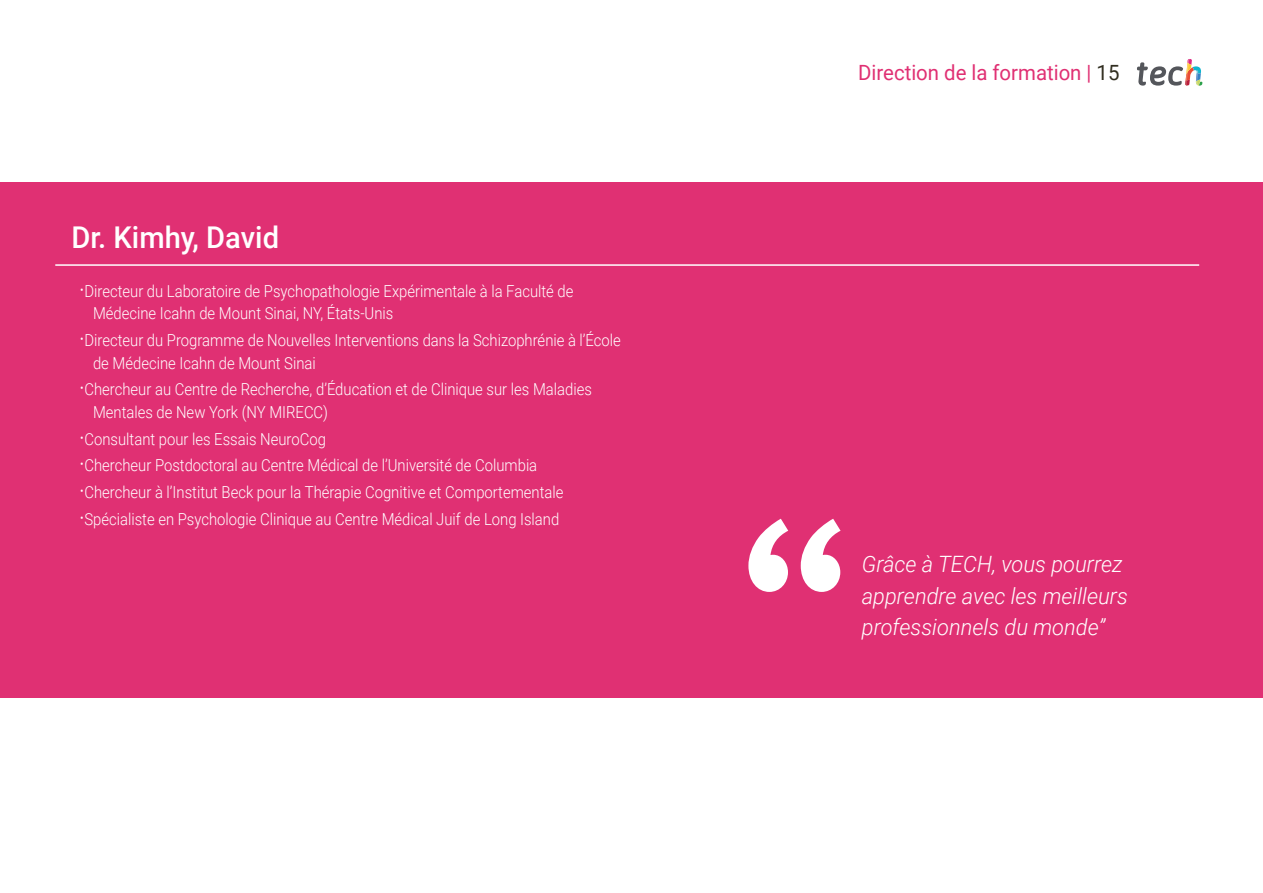
<style>
.page{position:relative;width:1263px;height:893px;background:#fff}
.page>*{position:absolute;margin:0;border:0;box-sizing:border-box;transform-origin:0 0}
.t1{font:500 30px "Roboto";color:#fff}
.t2{font:italic 300 22.5px/31.5px "Roboto";color:#fff}
.t3{font:21px "Roboto";color:#e03073}
.t4{font:300 16.5px/22.5px "Roboto";color:#fff;scale:.9 1}
.s1{color:#312e20}
</style>
<div class="page">
<div style="left:0;top:182px;width:1263px;height:516px;background:#e03073"></div>
<svg style="left:1137px;top:59px;width:65px;height:27px"></svg>
<svg style="left:748px;top:519px;width:92px;height:73px"></svg>
<hr style="left:55px;top:264px;width:1144px;height:2px;background:#fff">
<h1 class="t1" style="left:71px;top:216px;width:209px">Dr. Kimhy, David</h1>
<p class="t4" style="left:93px;top:279px;width:535px;text-indent:-13px"><sup>•</sup>Directeur du Laboratoire de Psychopathologie Expérimentale à la Faculté de<br>Médecine Icahn de Mount Sinai, NY, États-Unis</p>
<p class="t4" style="left:93px;top:328px;width:588px;text-indent:-13px"><sup>•</sup>Directeur du Programme de Nouvelles Interventions dans la Schizophrénie à l’École de Médecine Icahn de Mount Sinai</p>
<p class="t4" style="left:93px;top:378px;width:556px;text-indent:-13px"><sup>•</sup>Chercheur au Centre de Recherche, d’Éducation et de Clinique sur les Maladies<br>Mentales de New York (NY MIRECC)</p>
<p class="t4" style="left:80px;top:427px;width:274px"><sup>•</sup>Consultant pour les Essais NeuroCog</p>
<p class="t4" style="left:80px;top:454px;width:509px"><sup>•</sup>Chercheur Postdoctoral au Centre Médical de l’Université de Columbia</p>
<p class="t4" style="left:80px;top:480px;width:538px"><sup>•</sup>Chercheur à l’Institut Beck pour la Thérapie Cognitive et Comportementale</p>
<p class="t4" style="left:80px;top:507px;width:534px"><sup>•</sup>Spécialiste en Psychologie Clinique au Centre Médical Juif de Long Island</p>
<p class="t3" style="left:858px;top:57px;width:263px">Direction de la formation | <span class="s1">15</span></p>
<h2 class="t2" style="left:862px;top:548px;width:268px">Grâce à TECH, vous pourrez apprendre avec les meilleurs professionnels du monde”</h2>
</div>
